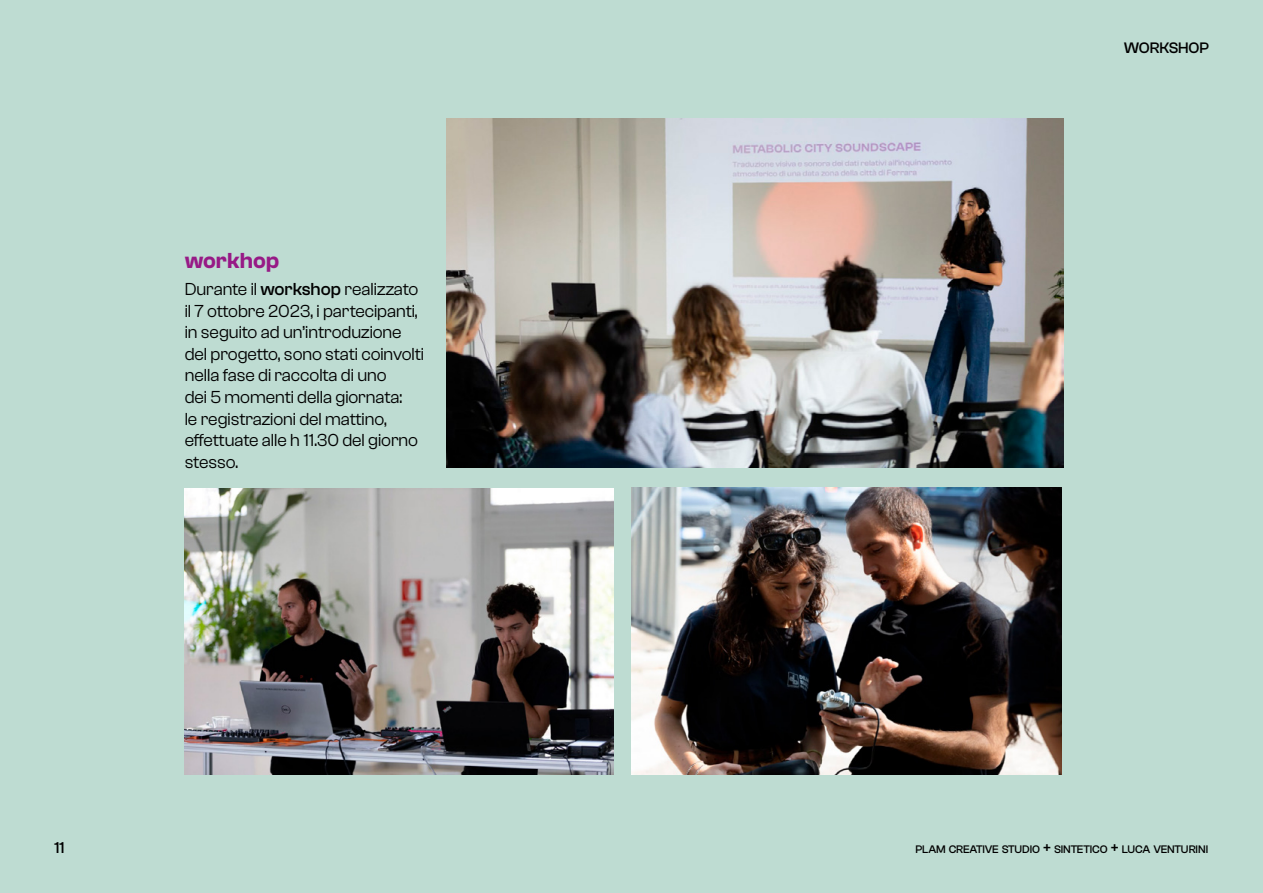
<style>
.page{position:relative;width:1263px;height:893px;background:#bedcd2}
.page>*{position:absolute;margin:0;border:0;box-sizing:border-box;transform-origin:0 0}
.t1{font:600 22.5px "Clash Grotesk";letter-spacing:.005em;color:#971a86}
.t2{font:18px/21.6px "Clash Grotesk";letter-spacing:-.005em;color:#000}
.t3{font:500 16.2px "Clash Grotesk";color:#000}
.t4{font:500 15.75px "Clash Grotesk";letter-spacing:-.01em;color:#000}
.t5{font:500 11.4px "Clash Grotesk";letter-spacing:-.01em;color:#000}
.s1{font-weight:500}
.s2{font-size:16.2px}
</style>
<div class="page">
<img style="left:185px;top:488px;width:429px;height:286px">
<img style="left:631px;top:488px;width:430px;height:286px">
<img style="left:446px;top:119px;width:617px;height:349px">
<p class="t1" style="left:185px;top:248px;width:96px">workhop</p>
<p class="t2" style="left:185px;top:278px;width:241px">Durante il <span class="s1">workshop</span> realizzato il 7 ottobre 2023, i partecipanti, in seguito ad un’introduzione del progetto, sono stati coinvolti nella fase di raccolta di uno<br>dei 5 momenti della giornata:<br>le registrazioni del mattino, effettuate alle h 11.30 del giorno stesso.</p>
<p class="t4" style="left:1124px;top:39px;width:87px">WORKSHOP</p>
<p class="t3" style="left:54px;top:839px;width:12px">11</p>
<p class="t5" style="left:915px;top:843px;width:294px">PLAM CREATIVE STUDIO <span class="s2">+</span> SINTETICO <span class="s2">+</span> LUCA VENTURINI</p>
</div>
